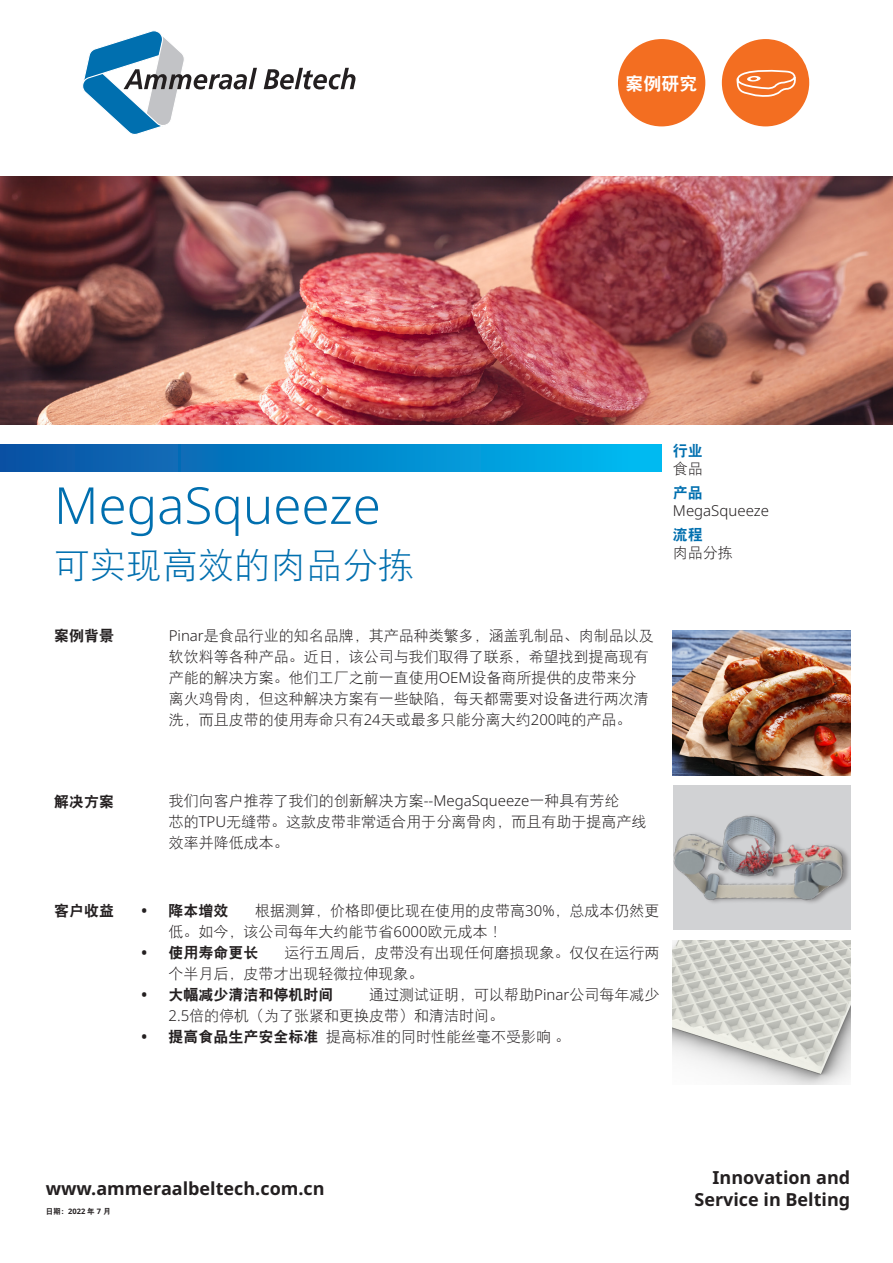
<style>
.page{position:relative;width:893px;height:1263px;background:#fff}
.page>*{position:absolute;margin:0;border:0;box-sizing:border-box;transform-origin:0 0}
.t1{font:300 51px "Noto Sans";color:#006faf}
.t2{font:36px "DFP Hei W3";color:#006faf}
.t3{font:700 18px "Noto Sans";color:#231f20}
.t4{font:18px "DFP Hei W9";color:#fff}
.t5{font:15px/21px "DFP Hei W3";color:#231f20}
.t6{font:15px "DFP Hei W9";color:#231f20}
.t7{font:300 15px "Noto Sans";color:#231f20}
.t8{font:15px "DFP Hei W9";color:#006faf}
.Bildunters__Fr_light{font:7.5px "DFP Hei W9";color:#231f20}
.s1{font-family:"Noto Sans";font-weight:300}
.s2{font-family:"Noto Sans";font-weight:700}
.s3{font-family:"DFP Hei W9"}
</style>
<div class="page">
<svg style="left:82px;top:30px;width:175px;height:105px"></svg>
<svg style="left:264px;top:68px;width:91px;height:21px"></svg>
<div style="left:618px;top:39px;width:87px;height:87px;background:#f36e21;border-radius:50%"></div>
<div style="left:0;top:444px;width:662px;height:28px;background:linear-gradient(to right,#0b4fa1,#00bbf2)"></div>
<img style="left:0;top:176px;width:893px;height:249px">
<img style="left:673px;top:630px;width:177px;height:145px">
<div style="left:673px;top:785px;width:177px;height:145px;background:#d1d2d4"></div>
<img style="left:673px;top:940px;width:177px;height:145px">
<img style="left:673px;top:815px;width:176px;height:88px">
<svg style="left:722px;top:39px;width:87px;height:87px"></svg>
<p class="t1" style="left:54px;top:476px;width:328px">MegaSqueeze</p>
<p class="t2" style="left:54px;top:547px;width:361px">可实现高效的肉品分拣</p>
<p class="t4" style="left:626px;top:74px;width:73px">案例研究</p>
<p class="t8" style="left:673px;top:443px;width:31px">行业</p>
<p class="t5" style="left:673px;top:458px;width:31px">食品</p>
<p class="t8" style="left:673px;top:485px;width:31px">产品</p>
<p class="t7" style="left:673px;top:502px;width:98px">MegaSqueeze</p>
<p class="t8" style="left:673px;top:527px;width:31px">流程</p>
<p class="t5" style="left:673px;top:542px;width:61px">肉品分拣</p>
<p class="t6" style="left:54px;top:628px;width:61px">案例背景</p>
<p class="t5" style="left:169px;top:625px;width:487px"><span class="s1">Pinar</span>是食品行业的知名品牌，其产品种类繁多，涵盖乳制品、肉制品以及</p>
<p class="t5" style="left:169px;top:646px;width:482px">软饮料等各种产品。近日，该公司与我们取得了联系，希望找到提高现有</p>
<p class="t5" style="left:169px;top:667px;width:469px">产能的解决方案。他们工厂之前一直使用<span class="s1">OEM</span>设备商所提供的皮带来分</p>
<p class="t5" style="left:169px;top:688px;width:482px">离火鸡骨肉，但这种解决方案有一些缺陷，每天都需要对设备进行两次清</p>
<p class="t5" style="left:169px;top:709px;width:464px">洗，而且皮带的使用寿命只有<span class="s1">24</span>天或最多只能分离大约<span class="s1">200</span>吨的产品。</p>
<p class="t6" style="left:54px;top:794px;width:61px">解决方案</p>
<p class="t5" style="left:169px;top:790px;width:452px">我们向客户推荐了我们的创新解决方案<span class="s1">--MegaSqueeze</span>一种具有芳纶</p>
<p class="t5" style="left:169px;top:811px;width:479px">芯的<span class="s1">TPU</span>无缝带。这款皮带非常适合用于分离骨肉，而且有助于提高产线</p>
<p class="t5" style="left:169px;top:832px;width:121px">效率并降低成本。</p>
<p class="t6" style="left:54px;top:903px;width:61px">客户收益</p>
<p class="t6" style="left:141px;top:903px;width:89px"><span class="s2">•</span> 降本增效</p>
<p class="t5" style="left:168px;top:900px;width:493px;text-indent:87px">根据测算，价格即便比现在使用的皮带高<span class="s1">30%</span>，总成本仍然更低。如今，该公司每年大约能节省<span class="s1">6000</span>欧元成本！</p>
<p class="t6" style="left:141px;top:945px;width:119px"><span class="s2">•</span> 使用寿命更长</p>
<p class="t5" style="left:168px;top:942px;width:493px;text-indent:116px">运行五周后，皮带没有出现任何磨损现象。仅仅在运行两个半月后，皮带才出现轻微拉伸现象。</p>
<p class="t6" style="left:141px;top:987px;width:194px"><span class="s2">•</span> 大幅减少清洁和停机时间</p>
<p class="t5" style="left:168px;top:984px;width:493px;text-indent:201px">通过测试证明，可以帮助<span class="s1">Pinar</span>公司每年减少<br><span class="s1">2.5</span>倍的停机（为了张紧和更换皮带）和清洁时间。</p>
<p class="t5" style="left:141px;top:1026px;width:430px"><span class="s2">•</span> <span class="s3">提高食品生产安全标准</span>提高标准的同时性能丝毫不受影响。</p>
<p class="t3" style="left:46px;top:1178px;width:280px">www.ammeraalbeltech.com.cn</p>
<p class="Bildunters__Fr_light" style="left:46px;top:1208px;width:66px">日期：<span class="s2">2022</span> 年 <span class="s2">7</span> 月</p>
<p class="t3" style="left:713px;top:1167px;width:139px">Innovation and</p>
<p class="t3" style="left:694px;top:1189px;width:157px">Service in Belting</p>
</div>
